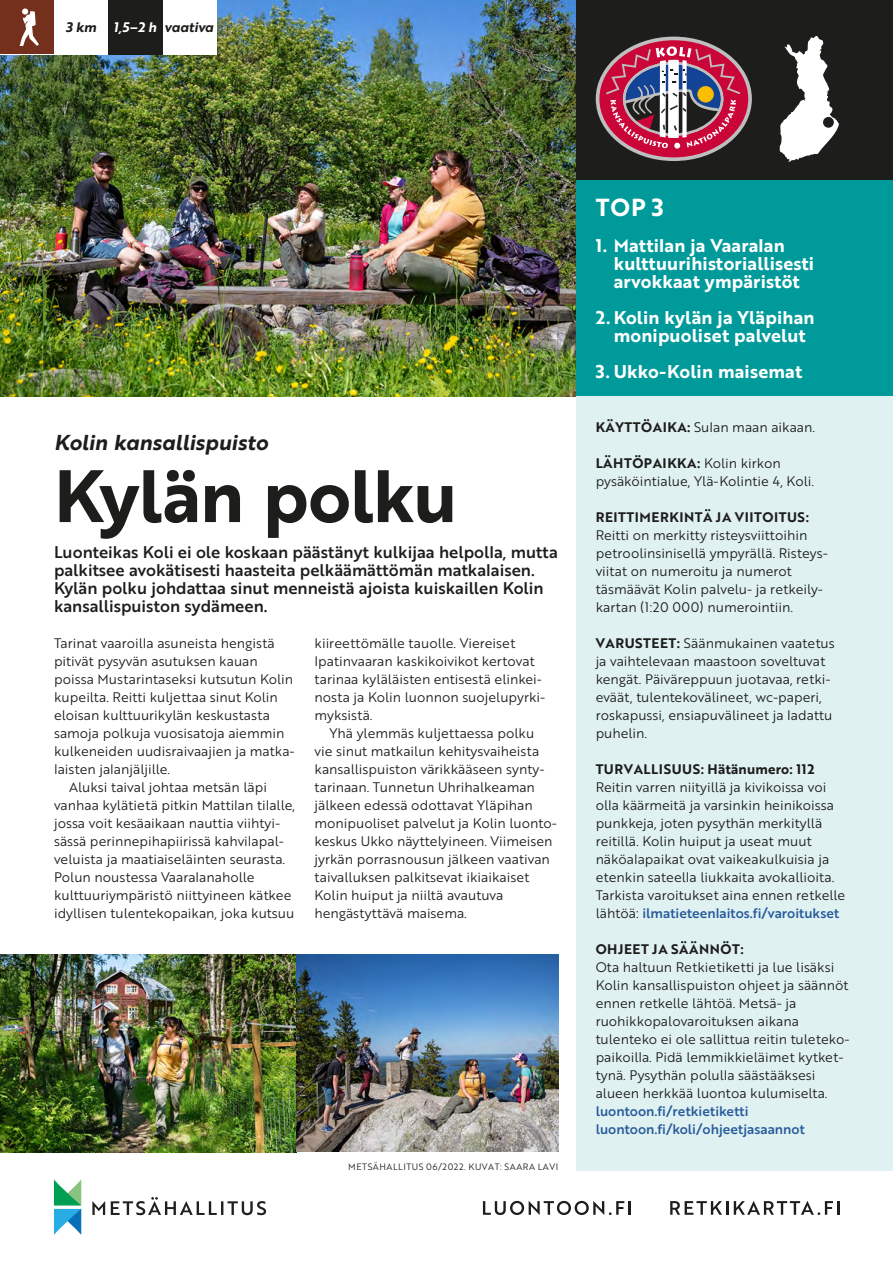
<style>
.page{position:relative;width:893px;height:1263px;background:#fff}
.page>*{position:absolute;margin:0;border:0;box-sizing:border-box;transform-origin:0 0}
.H1_Pääotsikko__reiti{font:700 72px "Brother 1816";letter-spacing:-.015em;color:#1d1d1b}
.P_TOP_3_-otsikko{font:700 24px "Brother 1816";color:#fff}
.H1_Yläotsikko_Alueen{font:21px "Brother 1816 Bold Italic";letter-spacing:.005em;color:#1d1d1b}
.t1{font:700 18px/18px "Brother 1816";letter-spacing:.01em;color:#fff}
.P_Ingressi{font:500 16.5px/18px "Brother 1816";color:#1d1d1b}
.P_Reitin_tiedot_-laa{font:13.5px/18px "Brother 1816";color:#1d1d1b}
.P_Leipäteksti{font:13.5px/18px "Brother 1816";color:#1d1d1b}
.P_Ei_sisenn__leipäte{font:13.5px/18px "Brother 1816";color:#1d1d1b}
.P_Reitin_tiedot_-laa-2{font:500 13.5px "Brother 1816";color:#275b9b}
.t2{font:13.5px "Brother 1816 Bold Italic";color:#1d1d1b}
.P_Tekijätiedot{font:9px "Brother 1816";letter-spacing:.06em;color:#1d1d1b}
.s1{color:#fff}
.s2{font-weight:700}
.s3{font-weight:500;color:#275b9b}
</style>
<div class="page">
<img style="left:0;top:0;width:576px;height:396px">
<div style="left:54px;top:0;width:54px;height:54px;background:#fff"></div>
<div style="left:162px;top:0;width:54px;height:54px;background:#fff"></div>
<div style="left:108px;top:0;width:54px;height:54px;background:#1d1d1b"></div>
<svg style="left:92px;top:1197px;width:174px;height:18px"></svg>
<svg style="left:54px;top:1179px;width:27px;height:56px"></svg>
<div style="left:576px;top:0;width:317px;height:180px;background:#1d1d1b"></div>
<div style="left:576px;top:180px;width:317px;height:216px;background:#009a9b"></div>
<div style="left:576px;top:396px;width:317px;height:774px;background:#e0f1f2"></div>
<svg style="left:670px;top:1201px;width:58px;height:14px"></svg>
<svg style="left:734px;top:1201px;width:99px;height:14px"></svg>
<hr style="left:837px;top:1201px;width:3px;height:14px;background:#1d1d1b">
<svg style="left:483px;top:1201px;width:148px;height:14px"></svg>
<svg style="left:596px;top:37px;width:156px;height:124px"></svg>
<svg style="left:780px;top:36px;width:59px;height:126px"></svg>
<div style="left:823px;top:117px;width:11px;height:11px;background:#1d1d1b;border-radius:50%"></div>
<img style="left:0;top:954px;width:558px;height:198px">
<svg style="left:0;top:0;width:54px;height:54px;background:#834535"></svg>
<p class="t2" style="left:66px;top:17px;width:32px">3 km</p>
<p class="t2" style="left:114px;top:17px;width:102px"><span class="s1">1,5–2 h</span> vaativa</p>
<h1 class="H1_Yläotsikko_Alueen" style="left:54px;top:427px;width:215px">Kolin kansallispuisto</h1>
<h1 class="H1_Pääotsikko__reiti" style="left:54px;top:441px;width:405px">Kylän polku</h1>
<p class="P_Ingressi" style="left:54px;top:542px;width:505px">Luonteikas Koli ei ole koskaan päästänyt kulkijaa helpolla, mutta palkitsee avokätisesti haasteita pelkäämättömän matkalaisen.<br>Kylän polku johdattaa sinut menneistä ajoista kuiskaillen Kolin kansallispuiston sydämeen.</p>
<p class="P_Ei_sisenn__leipäte" style="left:54px;top:634px;width:242px">Tarinat vaaroilla asuneista hengistä pitivät pysyvän asutuksen kauan poissa Mustarintaseksi kutsutun Kolin kupeilta. Reitti kuljettaa sinut Kolin eloisan kulttuurikylän keskustasta samoja polkuja vuosisatoja aiemmin kulkeneiden uudisraivaajien ja matka&shy;laisten jalanjäljille.</p>
<p class="P_Leipäteksti" style="left:54px;top:778px;width:243px;text-indent:15px">Aluksi taival johtaa metsän läpi vanhaa kylätietä pitkin Mattilan tilalle, jossa voit kesäaikaan nauttia viihtyi&shy;sässä perinnepihapiirissä kahvilapal&shy;veluista ja maatiaiseläinten seurasta.<br>Polun noustessa Vaaralanaholle kulttuuriympäristö niittyineen kätkee idyllisen tulentekopaikan, joka kutsuu</p>
<p class="P_Leipäteksti" style="left:314px;top:634px;width:232px">kiireettömälle tauolle. Viereiset Ipatinvaaran kaskikoivikot kertovat tarinaa kyläläisten entisestä elinkei&shy;nosta ja Kolin luonnon suojelupyrki&shy;myksistä.</p>
<p class="P_Leipäteksti" style="left:314px;top:724px;width:244px;text-indent:15px">Yhä ylemmäs kuljettaessa polku<br>vie sinut matkailun kehitysvaiheista kansallispuiston värikkääseen synty&shy;tarinaan. Tunnetun Uhrihalkeaman jälkeen edessä odottavat Yläpihan monipuoliset palvelut ja Kolin luonto&shy;keskus Ukko näyttelyineen. Viimeisen jyrkän porrasnousun jälkeen vaativan taivalluksen palkitsevat ikiaikaiset Kolin huiput ja niiltä avautuva hengästyttävä maisema.</p>
<p class="P_Tekijätiedot" style="left:348px;top:1160px;width:211px">METSÄHALLITUS 06/2022. KUVAT: SAARA LAVI</p>
<p class="P_TOP_3_-otsikko" style="left:596px;top:189px;width:70px">TOP 3</p>
<p class="t1" style="left:614px;top:236px;width:202px;text-indent:-18px">1. Mattilan ja Vaaralan kulttuurihistoriallisesti arvokkaat ympäristöt</p>
<p class="t1" style="left:596px;top:308px;width:220px;text-align:center">2. Kolin kylän ja Yläpihan monipuoliset palvelut</p>
<p class="t1" style="left:596px;top:362px;width:208px">3. Ukko-Kolin maisemat</p>
<p class="P_Reitin_tiedot_-laa" style="left:596px;top:418px;width:221px"><span class="s2">KÄYTTÖAIKA:</span> Sulan maan aikaan.</p>
<p class="P_Reitin_tiedot_-laa" style="left:596px;top:454px;width:220px"><span class="s2">LÄHTÖPAIKKA:</span> Kolin kirkon pysäköintialue, Ylä-Kolintie 4, Koli.</p>
<p class="P_Reitin_tiedot_-laa" style="left:596px;top:508px;width:234px"><span class="s2">REITTIMERKINTÄ JA VIITOITUS:<br></span>Reitti on merkitty risteysviittoihin petroolinsinisellä ympyrällä. Risteys&shy;viitat on numeroitu ja numerot täsmäävät Kolin palvelu- ja retkeily&shy;kartan (1:20 000) numerointiin.</p>
<p class="P_Reitin_tiedot_-laa" style="left:596px;top:634px;width:241px"><span class="s2">VARUSTEET:</span> Säänmukainen vaatetus ja vaihtelevaan maastoon soveltuvat kengät. Päiväreppuun juotavaa, retki&shy;eväät, tulentekovälineet, wc-paperi, roskapussi, ensiapuvälineet ja ladattu puhelin.</p>
<p class="P_Reitin_tiedot_-laa" style="left:596px;top:760px;width:251px"><span class="s2">TURVALLISUUS: Hätänumero: 112<br></span>Reitin varren niityillä ja kivikoissa voi olla käärmeitä ja varsinkin heinikoissa punkkeja, joten pysythän merkityllä reitillä. Kolin huiput ja useat muut näköalapaikat ovat vaikeakulkuisia ja etenkin sateella liukkaita avokallioita.<br>Tarkista varoitukset aina ennen retkelle lähtöä: <span class="s3">ilmatieteenlaitos.fi/varoitukset</span></p>
<p class="P_Reitin_tiedot_-laa" style="left:596px;top:940px;width:254px"><span class="s2">OHJEET JA SÄÄNNÖT:<br></span>Ota haltuun Retkietiketti ja lue lisäksi Kolin kansallispuiston ohjeet ja säännöt ennen retkelle lähtöä. Metsä- ja ruohikkopalovaroituksen aikana tulenteko ei ole sallittua reitin tuleteko&shy;paikoilla. Pidä lemmikkieläimet kytket&shy;tynä. Pysythän polulla säästääksesi alueen herkkää luontoa kulumiselta. <span class="s3">luontoon.fi/retkietiketti</span></p>
<p class="P_Reitin_tiedot_-laa-2" style="left:596px;top:1119px;width:211px">luontoon.fi/koli/ohjeetjasaannot</p>
</div>
